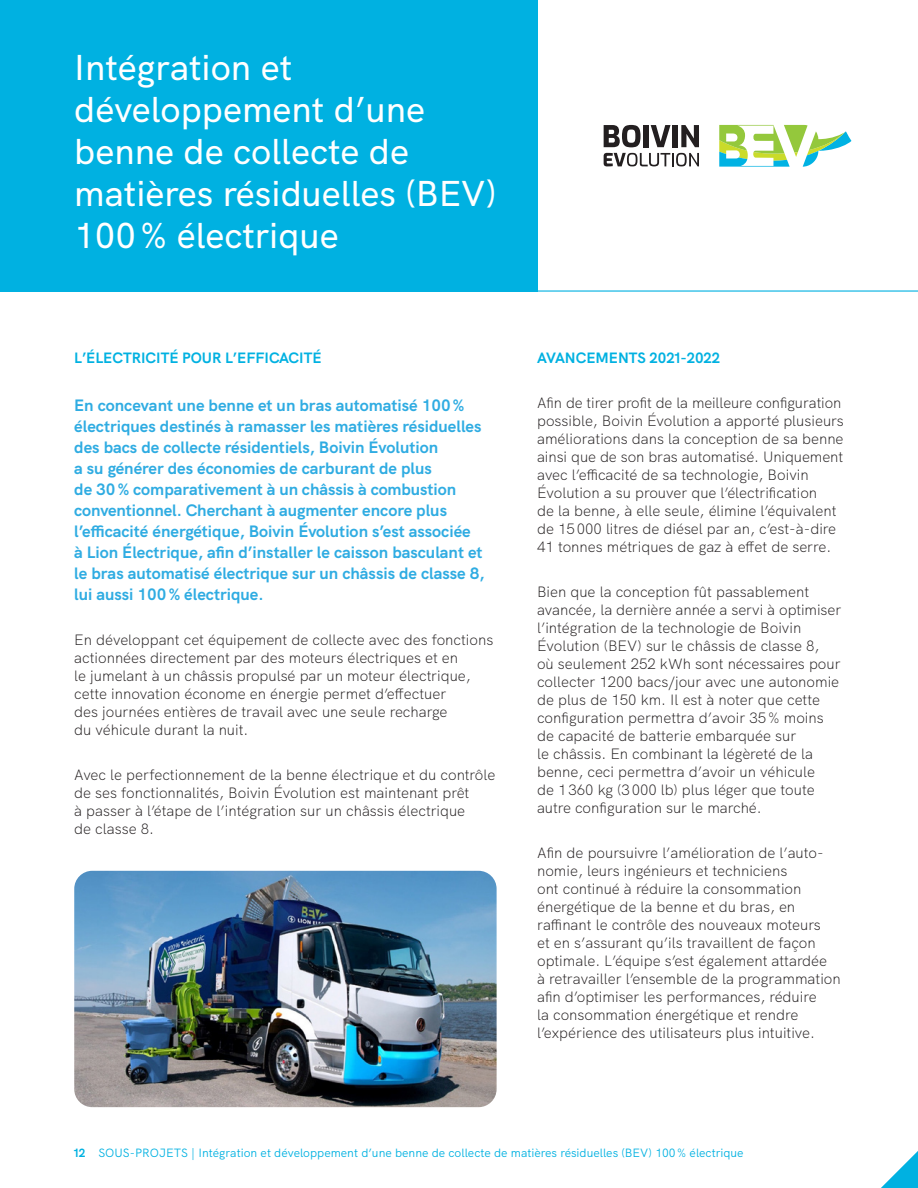
<style>
.page{position:relative;width:918px;height:1188px;background:#fff}
.page>*{position:absolute;margin:0;border:0;box-sizing:border-box;transform-origin:0 0}
.Titre_petit{font:500 36px/42px "HK Grotesk";color:#fff}
.Texte_noir{font:700 16.5px/21px "HK Grotesk";color:#2face2}
.Texte_noir-2{font:300 15px/18px "HK Grotesk";color:#231f20}
.Sous-titre_bleu{font:700 15px "HK Grotesk";color:#00b1e1}
.Sous-titre_bleu-2{font:12px "HK Grotesk";color:#00b1e1}
.s1{font-weight:700}
</style>
<div class="page">
<div style="left:0;top:0;width:537px;height:292px;background:#00b1e1"></div>
<hr style="left:0;top:290px;width:918px;height:2px;background:#00b1e1">
<svg style="left:604px;top:153px;width:95px;height:13px"></svg>
<svg style="left:604px;top:125px;width:37px;height:22px"></svg>
<div style="left:643px;top:125px;width:6px;height:22px;background:#231f20"></div>
<svg style="left:651px;top:125px;width:20px;height:22px"></svg>
<div style="left:673px;top:125px;width:5px;height:22px;background:#231f20"></div>
<svg style="left:681px;top:125px;width:18px;height:22px"></svg>
<svg style="left:719px;top:125px;width:132px;height:42px"></svg>
<img style="left:74px;top:871px;width:423px;height:236px">
<svg style="left:881px;top:1151px;width:37px;height:37px"></svg>
<p class="Titre_petit" style="left:74px;top:43px;width:424px">Intégration et développement d’une benne de collecte de matières résiduelles (BEV)<br>100% électrique</p>
<p class="Sous-titre_bleu" style="left:74px;top:346px;width:249px">L’ÉLECTRICITÉ POUR L’EFFICACITÉ</p>
<p class="Texte_noir" style="left:74px;top:393px;width:412px">En concevant une benne et un bras automatisé 100% électriques destinés à ramasser les matières résiduelles des bacs de collecte résidentiels, Boivin Évolution<br>a su générer des économies de carburant de plus<br>de 30% comparativement à un châssis à combustion conventionnel. Cherchant à augmenter encore plus l’efficacité énergétique, Boivin Évolution s’est associée<br>à Lion Électrique, afin d’installer le caisson basculant et le bras automatisé électrique sur un châssis de classe 8, lui aussi 100% électrique.</p>
<p class="Texte_noir-2" style="left:74px;top:630px;width:421px">En développant cet équipement de collecte avec des fonctions actionnées directement par des moteurs électriques et en<br>le jumelant à un châssis propulsé par un moteur électrique, cette innovation économe en énergie permet d’effectuer<br>des journées entières de travail avec une seule recharge<br>du véhicule durant la nuit.</p>
<p class="Texte_noir-2" style="left:74px;top:765px;width:423px">Avec le perfectionnement de la benne électrique et du contrôle de ses fonctionnalités, Boivin Évolution est maintenant prêt<br>à passer à l’étape de l’intégration sur un châssis électrique<br>de classe 8.</p>
<p class="Sous-titre_bleu" style="left:537px;top:346px;width:185px">AVANCEMENTS 2021-2022</p>
<p class="Texte_noir-2" style="left:537px;top:393px;width:308px">Afin de tirer profit de la meilleure configuration possible, Boivin Évolution a apporté plusieurs améliorations dans la conception de sa benne ainsi que de son bras automatisé. Uniquement avec l’efficacité de sa technologie, Boivin Évolution a su prouver que l’électrification<br>de la benne, à elle seule, élimine l’équivalent de 15000 litres de diésel par an, c’est-à-dire 41 tonnes métriques de gaz à effet de serre.</p>
<p class="Texte_noir-2" style="left:537px;top:582px;width:306px">Bien que la conception fût passablement avancée, la dernière année a servi à optimiser l’intégration de la technologie de Boivin Évolution (BEV) sur le châssis de classe 8,<br>où seulement 252 kWh sont nécessaires pour collecter 1200 bacs/jour avec une autonomie de plus de 150 km. Il est à noter que cette configuration permettra d’avoir 35% moins de capacité de batterie embarquée sur<br>le châssis. En combinant la légèreté de la benne, ceci permettra d’avoir un véhicule<br>de 1360 kg (3000 lb) plus léger que toute autre configuration sur le marché.</p>
<p class="Texte_noir-2" style="left:537px;top:843px;width:305px">Afin de poursuivre l’amélioration de l’auto&shy;nomie, leurs ingénieurs et techniciens<br>ont continué à réduire la consommation énergétique de la benne et du bras, en raffinant le contrôle des nouveaux moteurs<br>et en s’assurant qu’ils travaillent de façon optimale. L’équipe s’est également attardée<br>à retravailler l’ensemble de la programmation afin d’optimiser les performances, réduire<br>la consommation énergétique et rendre l’expérience des utilisateurs plus intuitive.</p>
<p class="Sous-titre_bleu-2" style="left:74px;top:1143px;width:671px"><span class="s1">12</span> SOUS-PROJETS | Intégration et développement d’une benne de collecte de matières résiduelles (BEV) 100% électrique</p>
</div>
